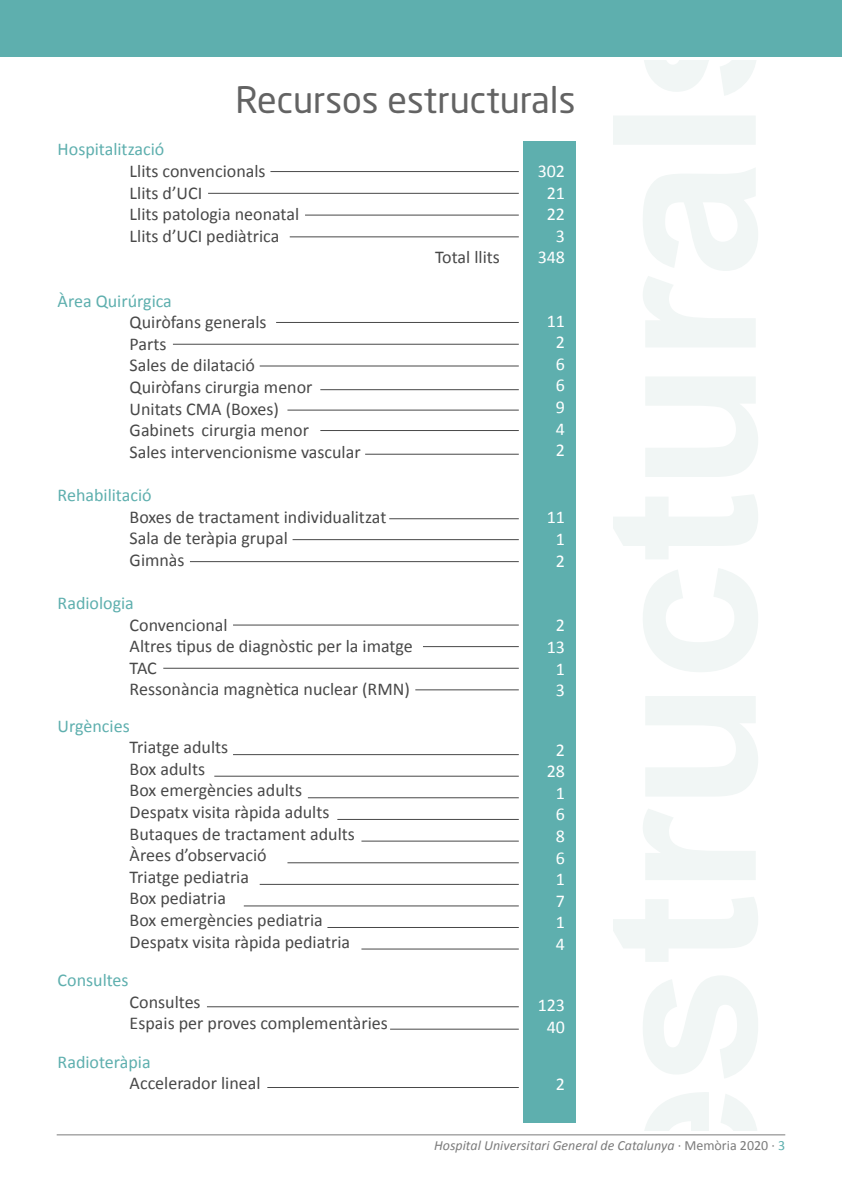
<style>
.page{position:relative;width:842px;height:1191px;background:#fff}
.page>*{position:absolute;margin:0;border:0;box-sizing:border-box;transform-origin:0 0}
.t1{font:36px "Neo Sans Std";color:#636363}
.t2{font:18px/21.6px "Calibri";color:#484848}
.t3{font:18px "Calibri";color:#5eafae}
.t4{font:18px/21.6px "Calibri";color:#fff;text-align:center}
.t5{font:italic 14px "Calibri";color:#7c7c7c}
.s1{font-style:normal}
.s2{font-style:normal;color:#5eafae}
</style>
<div class="page">
<div style="left:0;top:0;width:842px;height:57px;background:#5eafae"></div>
<hr style="left:57px;top:1134px;width:728px;height:1px;background:#7c7c7c">
<div style="left:523px;top:142px;width:52px;height:981px;background:#5eafae"></div>
<hr style="left:270px;top:171px;width:249px;height:1px;background:#484848">
<hr style="left:208px;top:193px;width:311px;height:1px;background:#484848">
<hr style="left:305px;top:215px;width:214px;height:1px;background:#484848">
<hr style="left:290px;top:236px;width:229px;height:1px;background:#484848">
<hr style="left:276px;top:322px;width:243px;height:1px;background:#484848">
<hr style="left:173px;top:344px;width:346px;height:1px;background:#484848">
<hr style="left:260px;top:365px;width:259px;height:1px;background:#484848">
<hr style="left:320px;top:430px;width:199px;height:1px;background:#484848">
<hr style="left:365px;top:454px;width:154px;height:1px;background:#484848">
<hr style="left:190px;top:561px;width:329px;height:1px;background:#484848">
<hr style="left:233px;top:624px;width:286px;height:1px;background:#484848">
<hr style="left:423px;top:646px;width:96px;height:1px;background:#484848">
<hr style="left:163px;top:668px;width:356px;height:1px;background:#484848">
<hr style="left:415px;top:689px;width:104px;height:1px;background:#484848">
<hr style="left:233px;top:754px;width:286px;height:1px;background:#484848">
<hr style="left:214px;top:775px;width:305px;height:1px;background:#484848">
<hr style="left:361px;top:840px;width:158px;height:1px;background:#484848">
<hr style="left:244px;top:905px;width:275px;height:1px;background:#484848">
<hr style="left:327px;top:927px;width:192px;height:1px;background:#484848">
<svg style="left:613px;top:61px;width:145px;height:1069px"></svg>
<hr style="left:287px;top:409px;width:232px;height:1px;background:#484848">
<hr style="left:320px;top:389px;width:199px;height:1px;background:#484848">
<hr style="left:293px;top:539px;width:226px;height:1px;background:#484848">
<hr style="left:389px;top:518px;width:130px;height:1px;background:#484848">
<hr style="left:308px;top:797px;width:211px;height:1px;background:#484848">
<hr style="left:337px;top:819px;width:182px;height:1px;background:#484848">
<hr style="left:287px;top:862px;width:232px;height:1px;background:#484848">
<hr style="left:260px;top:884px;width:259px;height:1px;background:#484848">
<hr style="left:207px;top:1006px;width:312px;height:1px;background:#484848">
<hr style="left:267px;top:1087px;width:252px;height:1px;background:#484848">
<hr style="left:390px;top:1028px;width:129px;height:1px;background:#484848">
<hr style="left:361px;top:948px;width:158px;height:1px;background:#484848">
<h1 class="t1" style="left:236px;top:77px;width:341px">Recursos estructurals</h1>
<p class="t3" style="left:58px;top:138px;width:108px">Hospitalització</p>
<p class="t2" style="left:130px;top:160px;width:171px">Llits convencionals<br>Llits d’UCI<br>Llits patologia neonatal<br>Llits d’UCI pediàtrica</p>
<p class="t3" style="left:58px;top:289px;width:116px">Àrea Quirúrgica</p>
<p class="t2" style="left:130px;top:311px;width:232px">Quiròfans generals<br>Parts<br>Sales de dilatació<br>Quiròfans cirurgia menor<br>Unitats CMA (Boxes)<br>Gabinets cirurgia menor<br>Sales intervencionisme vascular</p>
<p class="t3" style="left:58px;top:483px;width:95px">Rehabilitació</p>
<p class="t2" style="left:130px;top:506px;width:258px">Boxes de tractament individualitzat<br>Sala de teràpia grupal<br>Gimnàs</p>
<p class="t3" style="left:58px;top:591px;width:78px">Radiologia</p>
<p class="t2" style="left:130px;top:614px;width:285px">Convencional<br>Altres tipus de diagnòstic per la imatge<br>TAC<br>Ressonància magnètica nuclear (RMN)</p>
<p class="t3" style="left:58px;top:714px;width:74px">Urgències</p>
<p class="t2" style="left:130px;top:736px;width:227px">Triatge adults<br>Box adults<br>Box emergències adults<br>Despatx visita ràpida adults<br>Butaques de tractament adults<br>Àrees d’observació<br>Triatge pediatria<br>Box pediatria<br>Box emergències pediatria<br>Despatx visita ràpida pediatria</p>
<p class="t3" style="left:58px;top:968px;width:73px">Consultes</p>
<p class="t2" style="left:130px;top:991px;width:260px">Consultes<br>Espais per proves complementàries</p>
<p class="t3" style="left:58px;top:1050px;width:94px">Radioteràpia</p>
<p class="t2" style="left:130px;top:1072px;width:132px">Accelerador lineal</p>
<p class="t2" style="left:435px;top:247px;width:66px">Total llits</p>
<p class="t4" style="left:538px;top:160px;width:29px;text-align:right">302<br>21<br>22<br>3<br>348</p>
<p class="t4" style="left:547px;top:310px;width:20px">11<br>2<br>6<br>6<br>9<br>4<br>2</p>
<p class="t4" style="left:547px;top:507px;width:20px">11<br>1<br>2</p>
<p class="t4" style="left:547px;top:615px;width:20px">2<br>13<br>1<br>3</p>
<p class="t4" style="left:547px;top:739px;width:20px">2<br>28<br>1<br>6<br>8<br>6<br>1<br>7<br>1<br>4</p>
<p class="t4" style="left:538px;top:994px;width:29px">123<br>40</p>
<p class="t4" style="left:556px;top:1073px;width:11px">2</p>
<p class="t5" style="left:434px;top:1136px;width:353px">Hospital Universitari General de Catalunya <span class="s1">· Memòria 2020 ·</span> <span class="s2">3</span></p>
</div>
